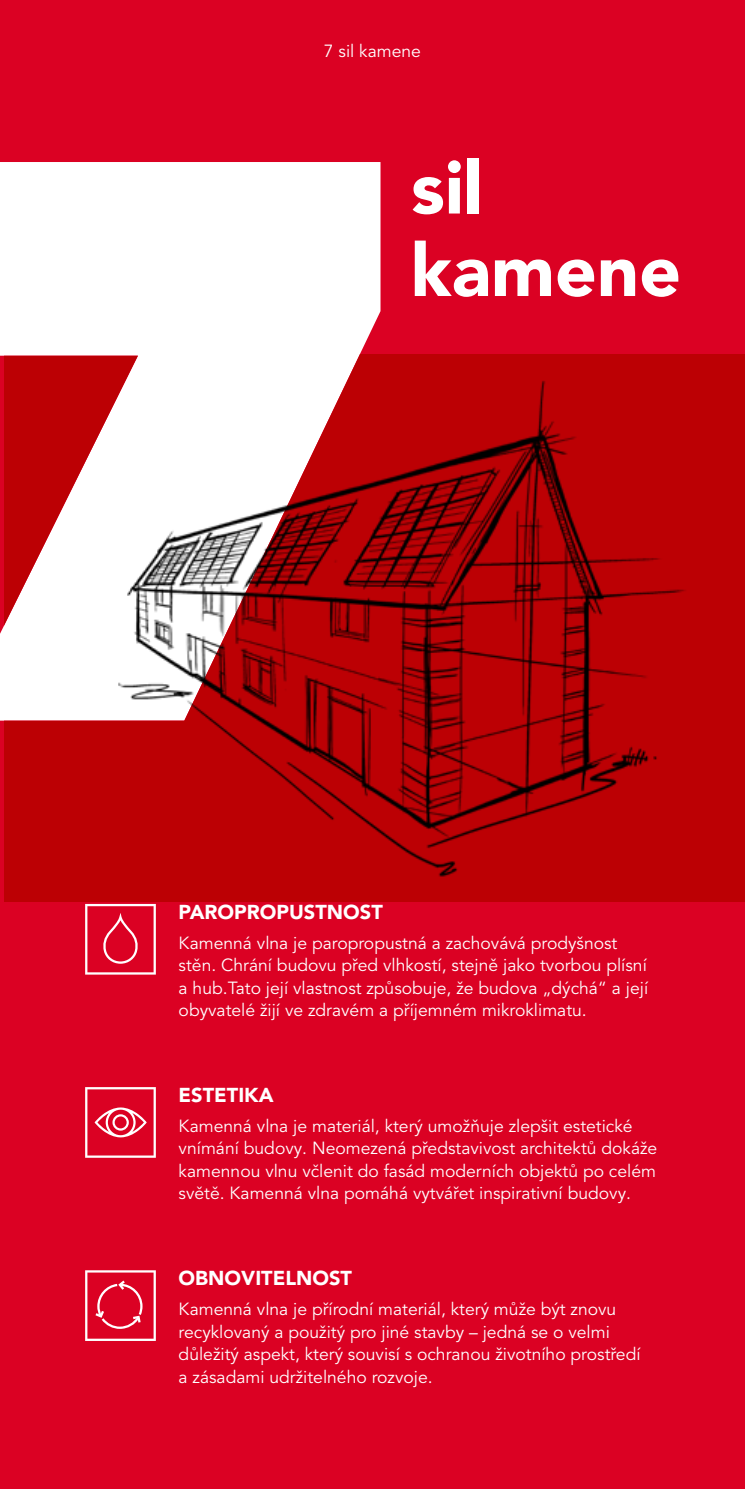
<style>
.page{position:relative;width:745px;height:1489px;background:#fff}
.page>*{position:absolute;margin:0;border:0;box-sizing:border-box;transform-origin:0 0}
.t1{font:900 73.25px "Avenir LT Pro";color:#fff}
.Statement{font:900 20px "Avenir LT Pro";color:#fff}
.Body{font:17.5px/22.5px "Avenir LT Pro";color:#fff}
</style>
<div class="page">
<div style="left:0;top:0;width:744px;height:1488px;background:#db0123"></div>
<div style="left:0;top:162px;width:381px;height:602px;background:#fff"></div>
<img style="left:5px;top:354px;width:739px;height:547px">
<svg style="left:85px;top:1087px;width:71px;height:70px"></svg>
<svg style="left:85px;top:903px;width:71px;height:71px"></svg>
<svg style="left:85px;top:1270px;width:71px;height:70px"></svg>
<p class="Body" style="left:324px;top:40px;width:98px">7 sil kamene</p>
<p class="t1" style="left:410px;top:144px;width:74px">sil</p>
<p class="t1" style="left:410px;top:226px;width:271px">kamene</p>
<p class="Statement" style="left:178px;top:900px;width:206px">PAROPROPUSTNOST</p>
<p class="Body" style="left:178px;top:931px;width:471px">Kamenná vlna je paropropustná a zachovává prodyšnost stěn. Chrání budovu před vlhkostí, stejně jako tvorbou plísní a hub.Tato její vlastnost způsobuje, že budova „dýchá“ a její obyvatelé žijí ve zdravém a příjemném mikroklimatu.</p>
<p class="Statement" style="left:178px;top:1083px;width:96px">ESTETIKA</p>
<p class="Body" style="left:178px;top:1114px;width:480px">Kamenná vlna je materiál, který umožňuje zlepšit estetické vnímání budovy. Neomezená představivost architektů dokáže kamennou vlnu včlenit do fasád moderních objektů po celém světě. Kamenná vlna pomáhá vytvářet inspirativní budovy.</p>
<p class="Statement" style="left:178px;top:1266px;width:175px">OBNOVITELNOST</p>
<p class="Body" style="left:178px;top:1297px;width:463px">Kamenná vlna je přírodní materiál, který může být znovu recyklovaný a použitý pro jiné stavby – jedná se o velmi důležitý aspekt, který souvisí s ochranou životního prostředí a zásadami udržitelného rozvoje.</p>
</div>
